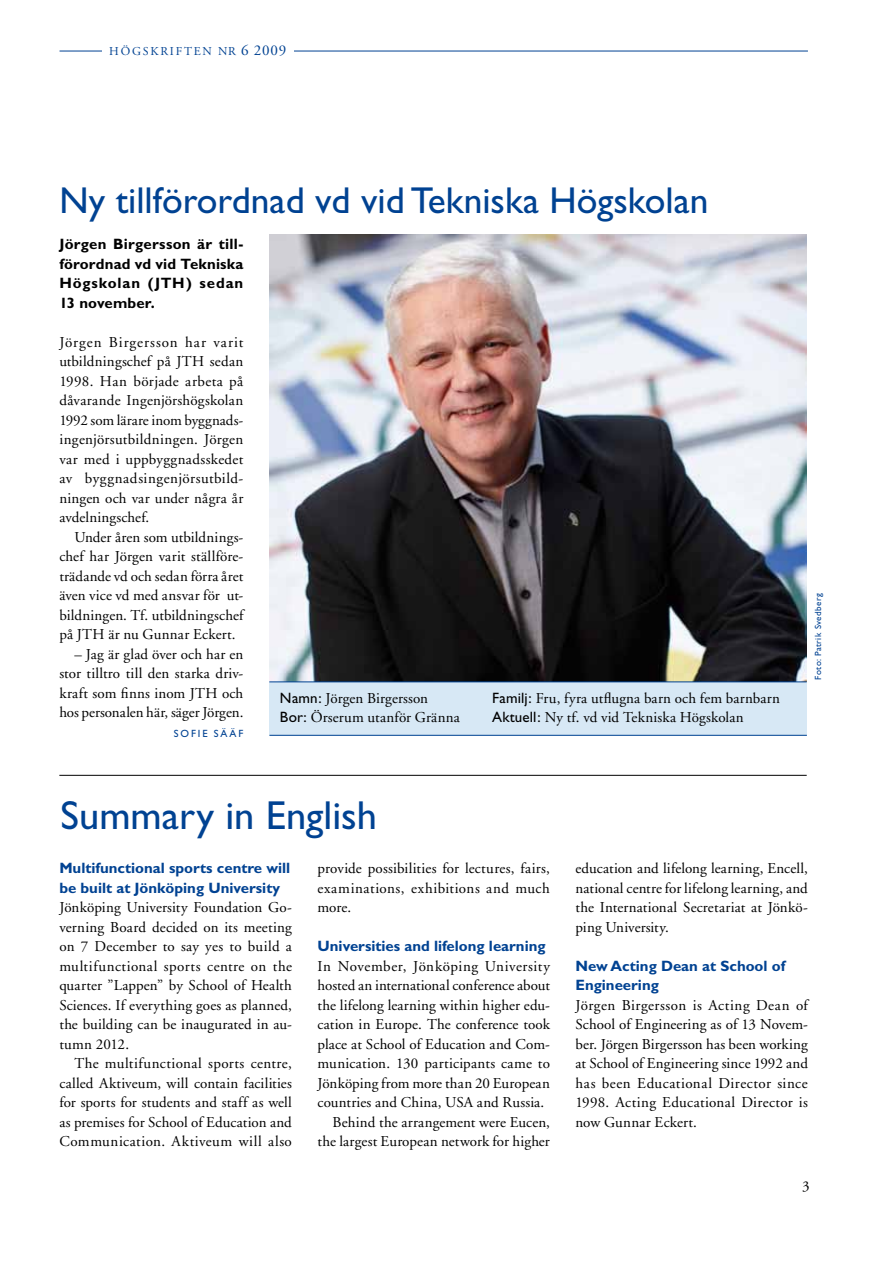
<style>
.page{position:relative;width:893px;height:1263px;background:#fff}
.page>*{position:absolute;margin:0;border:0;box-sizing:border-box;transform-origin:0 0}
.t1{font:40.5px "Gill Sans";color:#004292}
.t2{font:37.5px "Gill Sans";color:#004292}
.t3{font:15px/19.5px "Adobe Garamond";letter-spacing:.01em;color:#000;text-align:justify}
.t4{font:700 15px/19.5px "Gill Sans";color:#004292}
.t5{font:700 15px/19.5px "Gill Sans";letter-spacing:.015em;color:#000;text-align:justify}
.t6{font:15px "Adobe Garamond";letter-spacing:.035em;color:#000}
.t7{font:12px "Adobe Garamond";letter-spacing:.15em;color:#004292}
.t8{font:10.5px "Gill Sans";color:#004292}
.t9{font:9px "Gill Sans";letter-spacing:.05em;color:#004292}
.s1{font-size:15px}
.s2{font-family:"Gill Sans"}
</style>
<div class="page">
<hr style="left:60px;top:51px;width:748px;height:1px;background:#004292">
<div style="left:102px;top:44px;width:191px;height:20px;background:#fff"></div>
<div style="left:269px;top:669px;width:538px;height:67px;background:#d7e8f5"></div>
<img style="left:269px;top:234px;width:538px;height:447px">
<hr style="left:269px;top:681px;width:538px;height:1px;background:#004292">
<hr style="left:269px;top:735px;width:538px;height:1px;background:#004292">
<hr style="left:59px;top:775px;width:748px;height:1px;background:#000">
<p class="t7" style="left:109px;top:44px;width:178px">HÖGSKRIFTEN NR <span class="s1">6 2009</span></p>
<h2 class="t2" style="left:60px;top:179px;width:650px">Ny tillförordnad vd vid Tekniska Högskolan</h2>
<p class="t5" style="left:59px;top:234px;width:186px">Jörgen Birgersson är till&shy;förordnad vd vid Tekniska Högskolan (JTH) sedan 13 november.</p>
<p class="t3" style="left:59px;top:332px;width:186px">Jörgen Birgersson har varit utbildningschef på JTH sedan 1998. Han började arbeta på dåvarande Ingenjörshögskolan 1992 som lärare inom byggnads&shy;ingenjörsutbildningen. Jörgen var med i uppbyggnadsskedet av byggnadsingenjörsutbild&shy;ningen och var under några år avdelningschef.</p>
<p class="t3" style="left:59px;top:527px;width:186px;text-indent:15px">Under åren som utbildnings&shy;chef har Jörgen varit ställföre&shy;trädande vd och sedan förra året även vice vd med ansvar för ut&shy;bildningen. Tf. utbildningschef på JTH är nu Gunnar Eckert.</p>
<p class="t3" style="left:59px;top:644px;width:186px;text-indent:15px">– Jag är glad över och har en stor tilltro till den starka driv&shy;kraft som finns inom JTH och hos personalen här, säger Jörgen.</p>
<p class="t8" style="left:174px;top:727px;width:69px">Sofie Sä ä f</p>
<p class="t3" style="left:492px;top:689px;width:289px"><span class="s2">Familj:</span> Fru, fyra utflugna barn och fem barnbarn<br><span class="s2">Aktuell:</span> Ny tf. vd vid Tekniska Högskolan</p>
<p class="t3" style="left:280px;top:689px;width:181px"><span class="s2">Namn:</span> Jörgen Birgersson<br><span class="s2">Bor:</span> Örserum utanför Gränna</p>
<h1 class="t1" style="left:61px;top:792px;width:318px">Summary in English</h1>
<p class="t9" style="left:813px;top:680px;width:88px;rotate:-90deg">Foto: Patrik Svedberg</p>
<p class="t4" style="left:59px;top:858px;width:232px">Multifunctional sports centre will be built at Jönköping University</p>
<p class="t3" style="left:59px;top:898px;width:234px">Jönköping University Foundation Go&shy;verning Board decided on its meeting on 7 December to say yes to build a multifunctional sports centre on the quarter ”Lappen” by School of Health Sciences. If everything goes as planned, the building can be inaugurated in au&shy;tumn 2012.</p>
<p class="t3" style="left:59px;top:1054px;width:234px;text-indent:15px">The multifunctional sports centre, called Aktiveum, will contain facilities for sports for students and staff as well as premises for School of Education and Communication. Aktiveum will also</p>
<p class="t3" style="left:317px;top:859px;width:234px">provide possibilities for lectures, fairs, examinations, exhibitions and much more.</p>
<p class="t4" style="left:317px;top:936px;width:230px">Universities and lifelong learning</p>
<p class="t6" style="left:317px;top:958px;width:234px">In November, Jönköping University</p>
<p class="t3" style="left:317px;top:976px;width:234px">hosted an international conference about</p>
<p class="t3" style="left:317px;top:995px;width:234px">the lifelong learning within higher edu-</p>
<p class="t3" style="left:317px;top:1015px;width:234px">cation in Europe. The conference took</p>
<p class="t3" style="left:317px;top:1034px;width:234px">place at School of Education and Com-</p>
<p class="t3" style="left:317px;top:1054px;width:234px">munication. 130 participants came to</p>
<p class="t3" style="left:317px;top:1073px;width:234px">Jönköping from more than 20 European</p>
<p class="t3" style="left:317px;top:1093px;width:228px">countries and China, USA and Russia.</p>
<p class="t3" style="left:332px;top:1112px;width:219px">Behind the arrangement were Eucen,</p>
<p class="t3" style="left:317px;top:1132px;width:234px">the largest European network for higher</p>
<p class="t3" style="left:575px;top:859px;width:234px">education and lifelong learning, Encell, national centre for lifelong learning, and the International Secretariat at Jönkö&shy;ping University.</p>
<p class="t4" style="left:575px;top:956px;width:211px">New Acting Dean at School of<br>Engineering</p>
<p class="t3" style="left:575px;top:995px;width:234px">Jörgen Birgersson is Acting Dean of School of Engineering as of 13 Novem&shy;ber. Jörgen Birgersson has been working at School of Engineering since 1992 and has been Educational Director since 1998. Acting Educational Director is now Gunnar Eckert.</p>
<p class="t3" style="left:802px;top:1177px;width:9px">3</p>
</div>
